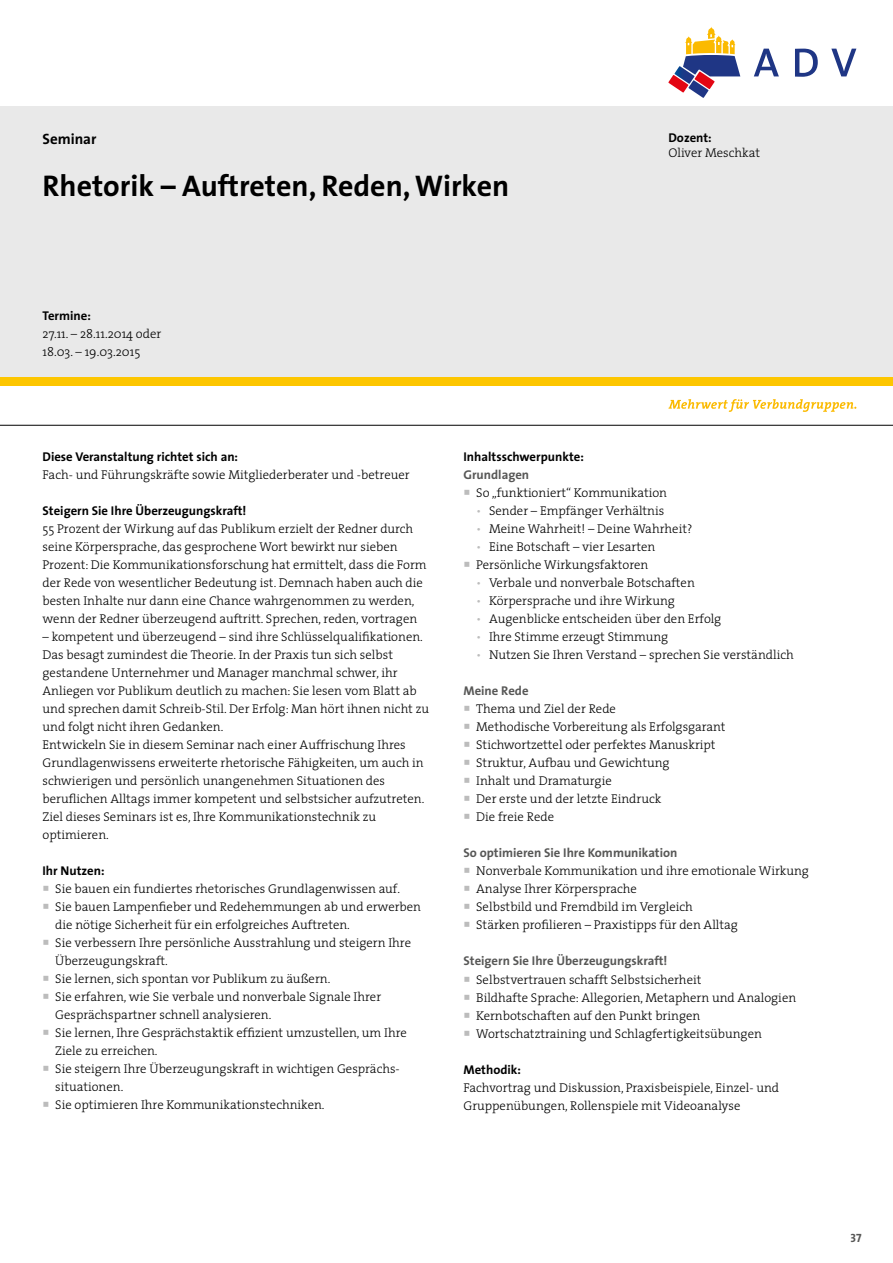
<style>
.page{position:relative;width:893px;height:1263px;background:#fff}
.page>*{position:absolute;margin:0;border:0;box-sizing:border-box;transform-origin:0 0}
.t1{font:700 30px "The Sans";color:#000}
.t2{font:700 15px "The Sans";color:#000}
.t3{font:300 12.75px/18px "The Serif";color:#000}
.t4{font:700 12.75px "The Sans";color:#000}
.t5{font:700 12.75px "The Sans";color:#575756}
.t6{font:12px "The Sans Bold Caps";color:#575756}
.s1{color:#bcbcbc}
</style>
<div class="page">
<div style="left:0;top:106px;width:893px;height:277px;background:#e9e9e9"></div>
<hr style="left:0;top:425px;width:893px;height:1px;background:#000">
<div style="left:0;top:378px;width:893px;height:8px;background:#fdc600"></div>
<svg style="left:668px;top:399px;width:188px;height:13px"></svg>
<svg style="left:668px;top:27px;width:72px;height:71px"></svg>
<svg style="left:831px;top:49px;width:25px;height:27px"></svg>
<svg style="left:754px;top:49px;width:25px;height:27px"></svg>
<svg style="left:795px;top:49px;width:23px;height:28px"></svg>
<p class="t2" style="left:43px;top:126px;width:55px">Seminar</p>
<h1 class="t1" style="left:43px;top:161px;width:468px">Rhetorik – Auftreten, Reden, Wirken</h1>
<p class="t4" style="left:43px;top:305px;width:50px">Termine:</p>
<p class="t3" style="left:43px;top:324px;width:120px">27.11. – 28.11.2014 oder<br>18.03. – 19.03.2015</p>
<p class="t4" style="left:668px;top:127px;width:45px">Dozent:</p>
<p class="t3" style="left:668px;top:144px;width:93px">Oliver Meschkat</p>
<p class="t4" style="left:43px;top:446px;width:197px">Diese Veranstaltung richtet sich an:</p>
<p class="t3" style="left:43px;top:465px;width:369px">Fach- und Führungskräfte sowie Mitgliederberater und -betreuer</p>
<p class="t4" style="left:43px;top:500px;width:205px">Steigern Sie Ihre Überzeugungskraft!</p>
<p class="t3" style="left:43px;top:519px;width:386px">55 Prozent der Wirkung auf das Publikum erzielt der Redner durch seine Körpersprache, das gesprochene Wort bewirkt nur sieben Prozent: Die Kommunikationsforschung hat ermittelt, dass die Form der Rede von wesentlicher Bedeutung ist. Demnach haben auch die besten Inhalte nur dann eine Chance wahrgenommen zu werden, wenn der Redner überzeugend auftritt. Sprechen, reden, vortragen</p>
<p class="t3" style="left:43px;top:627px;width:388px">– kompetent und überzeugend – sind ihre Schlüsselqualifikationen.<br>Das besagt zumindest die Theorie. In der Praxis tun sich selbst gestandene Unternehmer und Manager manchmal schwer, ihr Anliegen vor Publikum deutlich zu machen: Sie lesen vom Blatt ab und sprechen damit Schreib-Stil. Der Erfolg: Man hört ihnen nicht zu und folgt nicht ihren Gedanken.<br>Entwickeln Sie in diesem Seminar nach einer Auffrischung Ihres Grundlagenwissens erweiterte rhetorische Fähigkeiten, um auch in schwierigen und persönlich unangenehmen Situationen des beruflichen Alltags immer kompetent und selbstsicher aufzutreten.<br>Ziel dieses Seminars ist es, Ihre Kommunikationstechnik zu optimieren.</p>
<p class="t4" style="left:43px;top:860px;width:64px">Ihr Nutzen:</p>
<p class="t3" style="left:55px;top:880px;width:367px">Sie bauen ein fundiertes rhetorisches Grundlagenwissen auf.<br>Sie bauen Lampenfieber und Redehemmungen ab und erwerben die nötige Sicherheit für ein erfolgreiches Auftreten.<br>Sie verbessern Ihre persönliche Ausstrahlung und steigern Ihre Überzeugungskraft.<br>Sie lernen, sich spontan vor Publikum zu äußern.<br>Sie erfahren, wie Sie verbale und nonverbale Signale Ihrer Gesprächspartner schnell analysieren.<br>Sie lernen, Ihre Gesprächstaktik effizient umzustellen, um Ihre Ziele zu erreichen.<br>Sie steigern Ihre Überzeugungskraft in wichtigen Gesprächs&shy;situationen.<br>Sie optimieren Ihre Kommunikationstechniken.</p>
<p class="t4" style="left:463px;top:446px;width:122px">Inhaltsschwerpunkte:</p>
<p class="t5" style="left:463px;top:464px;width:67px">Grundlagen</p>
<p class="t3" style="left:476px;top:484px;width:192px">So „funktioniert“ Kommunikation</p>
<p class="t3" style="left:476px;top:502px;width:190px"><span class="s1">•</span> Sender – Empfänger Verhältnis</p>
<p class="t3" style="left:476px;top:520px;width:218px"><span class="s1">•</span> Meine Wahrheit! – Deine Wahrheit?</p>
<p class="t3" style="left:476px;top:538px;width:181px"><span class="s1">•</span> Eine Botschaft – vier Lesarten<br>Persönliche Wirkungsfaktoren</p>
<p class="t3" style="left:476px;top:574px;width:220px"><span class="s1">•</span> Verbale und nonverbale Botschaften</p>
<p class="t3" style="left:476px;top:592px;width:200px"><span class="s1">•</span> Körpersprache und ihre Wirkung</p>
<p class="t3" style="left:476px;top:610px;width:247px"><span class="s1">•</span> Augenblicke entscheiden über den Erfolg</p>
<p class="t3" style="left:476px;top:628px;width:194px"><span class="s1">•</span> Ihre Stimme erzeugt Stimmung</p>
<p class="t3" style="left:476px;top:646px;width:319px"><span class="s1">•</span> Nutzen Sie Ihren Verstand – sprechen Sie verständlich</p>
<p class="t5" style="left:463px;top:680px;width:67px">Meine Rede</p>
<p class="t3" style="left:476px;top:700px;width:251px">Thema und Ziel der Rede<br>Methodische Vorbereitung als Erfolgsgarant<br>Stichwortzettel oder perfektes Manuskript<br>Struktur, Aufbau und Gewichtung<br>Inhalt und Dramaturgie<br>Der erste und der letzte Eindruck<br>Die freie Rede</p>
<p class="t5" style="left:463px;top:842px;width:215px">So optimieren Sie Ihre Kommunikation</p>
<p class="t3" style="left:476px;top:862px;width:334px">Nonverbale Kommunikation und ihre emotionale Wirkung Analyse Ihrer Körpersprache<br>Selbstbild und Fremdbild im Vergleich<br>Stärken profilieren – Praxistipps für den Alltag</p>
<p class="t5" style="left:463px;top:950px;width:205px">Steigern Sie Ihre Überzeugungskraft!</p>
<p class="t3" style="left:476px;top:970px;width:321px">Selbstvertrauen schafft Selbstsicherheit<br>Bildhafte Sprache: Allegorien, Metaphern und Analogien Kernbotschaften auf den Punkt bringen Wortschatztraining und Schlagfertigkeitsübungen</p>
<p class="t4" style="left:463px;top:1058px;width:59px">Methodik:</p>
<p class="t3" style="left:463px;top:1078px;width:317px">Fachvortrag und Diskussion, Praxisbeispiele, Einzel- und<br>Gruppenübungen, Rollenspiele mit Videoanalyse</p>
<p class="t6" style="left:850px;top:1228px;width:13px">37</p>
</div>
